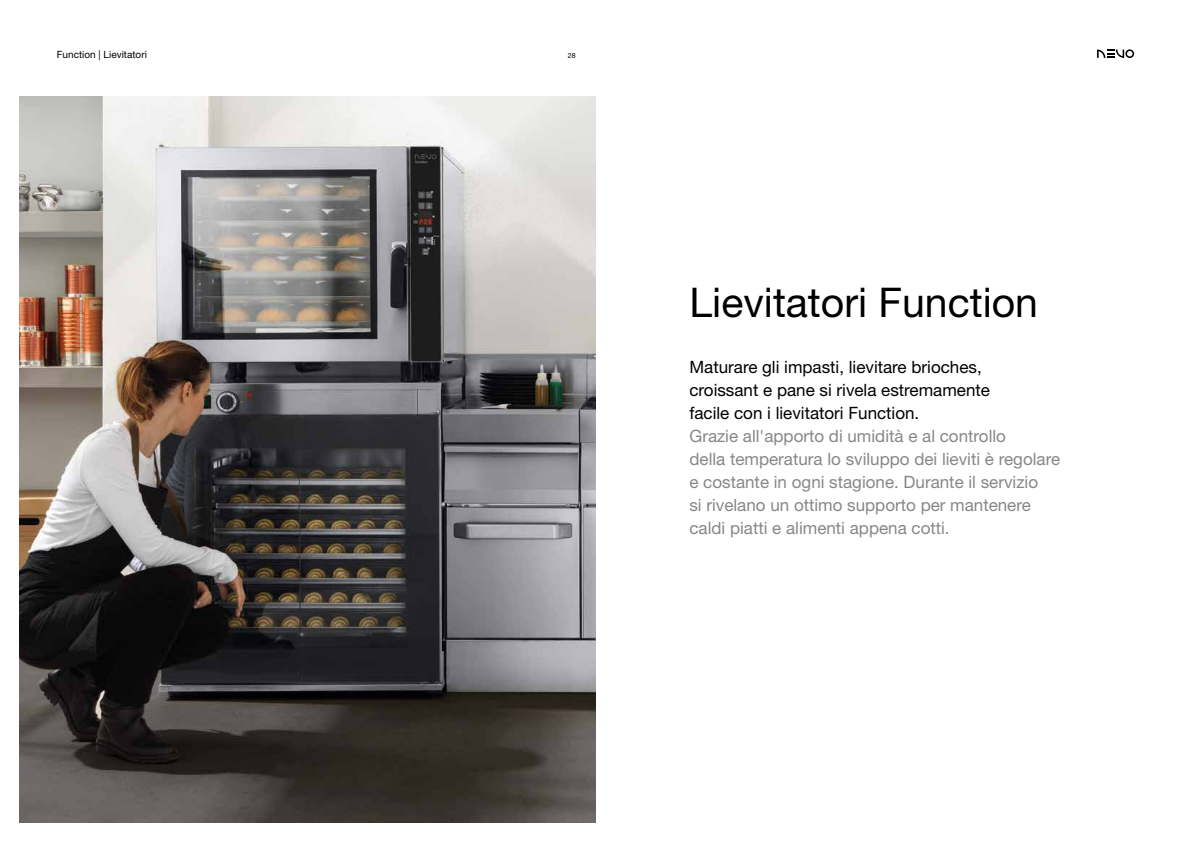
<style>
.page{position:relative;width:1191px;height:842px;background:#fff}
.page>*{position:absolute;margin:0;border:0;box-sizing:border-box;transform-origin:0 0}
.t1{font:41px "Helvetica Neue LT Std";color:#000}
.t2{font:17px/23px "Helvetica Neue LT Std";color:#878787}
.t3{font:17px/23px "Helvetica Neue LT Std";color:#000}
.t4{font:10px "Helvetica Neue LT Std";color:#000}
.t5{font:7px "Helvetica Neue LT Std";color:#000}
</style>
<div class="page">
<svg style="left:1097px;top:49px;width:37px;height:9px"></svg>
<img style="left:20px;top:96px;width:575px;height:726px">
<p class="t4" style="left:57px;top:49px;width:92px">Function | Lievitatori</p>
<p class="t5" style="left:568px;top:51px;width:9px">28</p>
<h1 class="t1" style="left:689px;top:277px;width:350px">Lievitatori Function</h1>
<p class="t3" style="left:689px;top:355px;width:302px">Maturare gli impasti, lievitare brioches, croissant e pane si rivela estremamente facile con i lievitatori Function.</p>
<p class="t2" style="left:689px;top:424px;width:372px">Grazie all'apporto di umidità e al controllo<br>della temperatura lo sviluppo dei lieviti è regolare e costante in ogni stagione. Durante il servizio<br>si rivelano un ottimo supporto per mantenere caldi piatti e alimenti appena cotti.</p>
</div>
